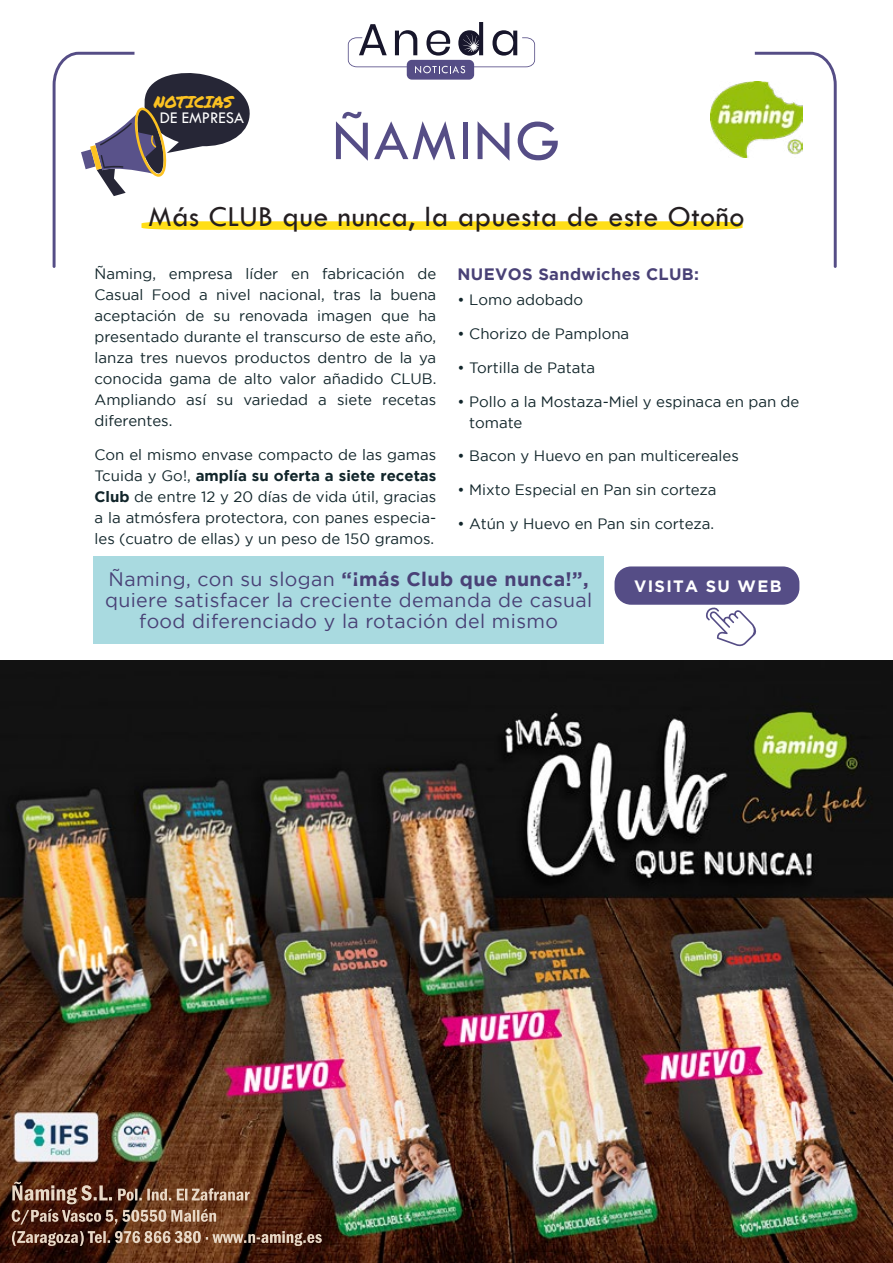
<style>
.page{position:relative;width:893px;height:1263px;background:#fff}
.page>*{position:absolute;margin:0;border:0;box-sizing:border-box;transform-origin:0 0}
.t1{font:58.5px "Tw Cen";letter-spacing:.04em;color:#554d86}
.t2{font:30px "Tw Cen";letter-spacing:.02em;color:#241f21}
.t3{font:19.5px/21px "Gotham";letter-spacing:.02em;color:#494176;text-align:center}
.t4{font:16.8px "Tw Cen";color:#fff}
.t5{font:16.65px "Permanent Marker";color:#fcc221}
.t6{font:700 16.5px "Gotham";letter-spacing:.02em;color:#494176}
.t7{font:700 16.5px "Gotham";letter-spacing:.08em;color:#fff}
.t8{font:15px/21px "Gotham";color:#11252a;text-align:justify}
.s1{font-weight:700}
</style>
<div class="page">
<svg style="left:755px;top:52px;width:82px;height:216px"></svg>
<svg style="left:53px;top:22px;width:689px;height:246px"></svg>
<img style="left:710px;top:81px;width:93px;height:77px">
<div style="left:94px;top:556px;width:510px;height:88px;background:#a9dae0"></div>
<div style="left:614px;top:566px;width:185px;height:39px;background:#554d86;border-radius:16px"></div>
<svg style="left:706px;top:607px;width:51px;height:40px"></svg>
<img style="left:0;top:660px;width:893px;height:603px">
<p class="t5" style="left:154px;top:90px;width:81px">NOTICIAS</p>
<p class="t4" style="left:160px;top:107px;width:86px">DE EMPRESA</p>
<h1 class="t1" style="left:332px;top:105px;width:230px">ÑAMING</h1>
<h2 class="t2" style="left:148px;top:199px;width:598px">Más CLUB que nunca, la apuesta de este Otoño</h2>
<p class="t8" style="left:94px;top:263px;width:343px">Ñaming, empresa líder en fabricación de Casual Food a nivel nacional, tras la buena aceptación de su renovada imagen que ha presentado durante el transcurso de este año, lanza tres nuevos productos dentro de la ya conocida gama de alto valor añadido CLUB.<br>Ampliando así su variedad a siete recetas diferentes.</p>
<p class="t8" style="left:94px;top:444px;width:343px">Con el mismo envase compacto de las gamas Tcuida y Go!, <span class="s1">amplía su oferta a siete recetas Club</span> de entre 12 y 20 días de vida útil, gracias a la atmósfera protectora, con panes especia&shy;les (cuatro de ellas) y un peso de 150 gramos.</p>
<p class="t6" style="left:458px;top:265px;width:243px">NUEVOS Sandwiches CLUB:</p>
<p class="t8" style="left:458px;top:289px;width:127px">• Lomo adobado</p>
<p class="t8" style="left:458px;top:323px;width:173px">• Chorizo de Pamplona</p>
<p class="t8" style="left:458px;top:357px;width:139px">• Tortilla de Patata</p>
<p class="t8" style="left:469px;top:391px;width:332px;text-indent:-12px">• Pollo a la Mostaza-Miel y espinaca en pan de tomate</p>
<p class="t8" style="left:458px;top:445px;width:283px">• Bacon y Huevo en pan multicereales</p>
<p class="t8" style="left:458px;top:479px;width:260px">• Mixto Especial en Pan sin corteza</p>
<p class="t8" style="left:458px;top:513px;width:258px">• Atún y Huevo en Pan sin corteza.</p>
<h3 class="t3" style="left:105px;top:568px;width:489px">Ñaming, con su slogan <span class="s1">“¡más Club que nunca!”, </span>quiere satisfacer la creciente demanda de casual food diferenciado y la rotación del mismo</h3>
<p class="t7" style="left:634px;top:576px;width:149px">VISITA SU WEB</p>
</div>
